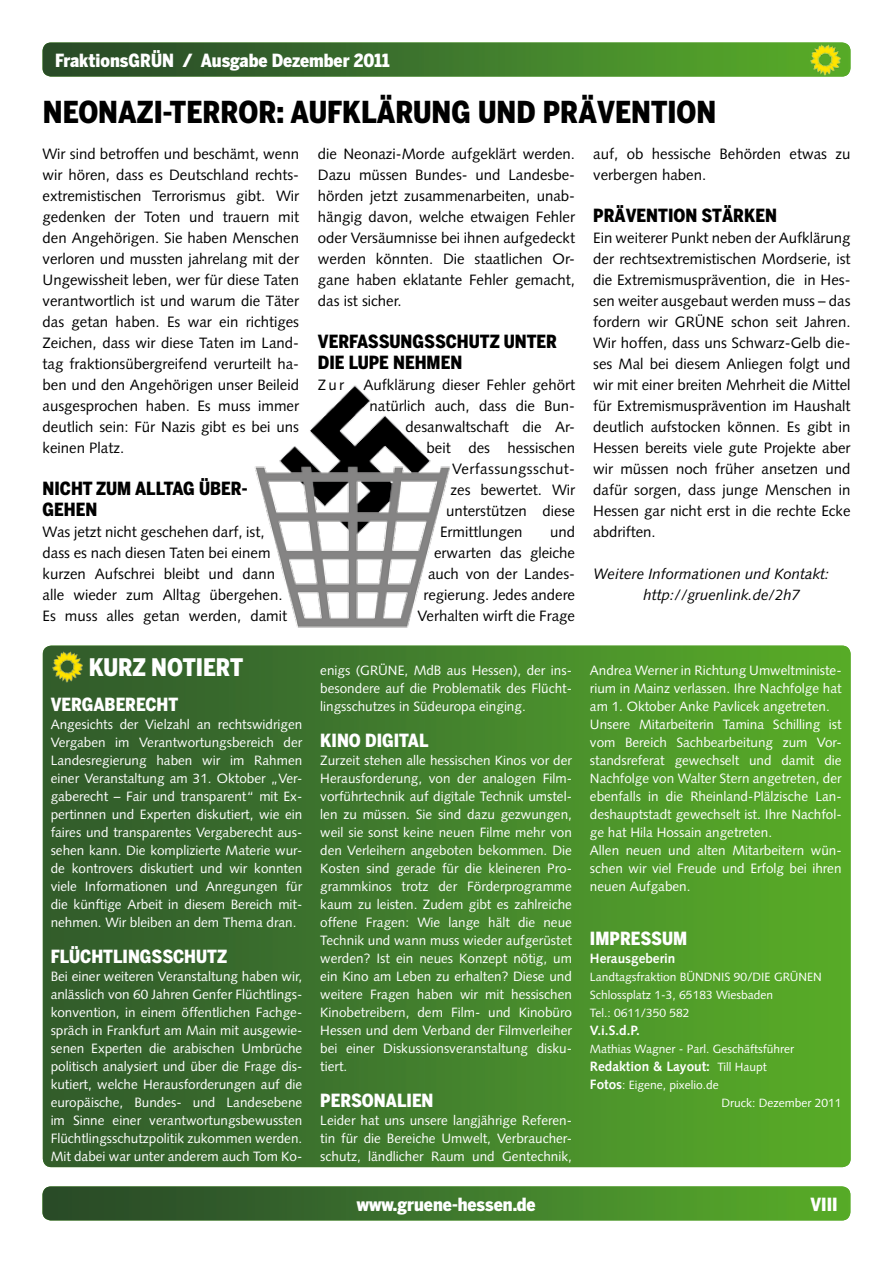
<style>
.page{position:relative;width:893px;height:1263px;background:#fff}
.page>*{position:absolute;margin:0;border:0;box-sizing:border-box;transform-origin:0 0}
.t1{font:900 30px "Benton Sans Cond";color:#000}
.t2{font:900 24px "Benton Sans Cond";color:#fff}
.t3{font:900 18px "Benton Sans Cond";color:#fff}
.t4{font:900 18px/21px "Benton Sans Cond";color:#000}
.t5{font:15px/21px "Gruene Syntax";color:#000;text-align:justify}
.t6{font:italic 15px/21px "Gruene Syntax";color:#000}
.t7{font:15px "Gruene Syntax";letter-spacing:.025em;color:#000}
.t8{font:13.5px/18px "Gruene Syntax";color:#fff;text-align:justify}
.t9{font:700 13.5px "Gruene Syntax";color:#fff}
.t10{font:12px/18px "Gruene Syntax";color:#fff}
.s1{font-weight:400;font-size:12px}
.s2{font-weight:700;font-size:13.5px}
</style>
<div class="page">
<img style="left:42px;top:1186px;width:808px;height:34px">
<img style="left:43px;top:43px;width:807px;height:34px">
<img style="left:808px;top:43px;width:34px;height:34px">
<img style="left:43px;top:646px;width:808px;height:521px">
<img style="left:51px;top:649px;width:33px;height:34px">
<img style="left:254px;top:385px;width:196px;height:243px">
<h3 class="t3" style="left:55px;top:49px;width:336px">FRAKTIONSGRÜN / AUSGABE DEZEMBER 2011</h3>
<h1 class="t1" style="left:43px;top:94px;width:675px">NEONAZI-TERROR: AUFKLÄRUNG UND PRÄVENTION</h1>
<p class="t5" style="left:43px;top:143px;width:258px">Wir sind betroffen und beschämt, wenn wir hören, dass es Deutschland rechts&shy;extremistischen Terrorismus gibt. Wir gedenken der Toten und trauern mit den Angehörigen. Sie haben Menschen verloren und mussten jahrelang mit der Ungewissheit leben, wer für diese Taten verantwortlich ist und warum die Täter das getan haben. Es war ein richtiges Zeichen, dass wir diese Taten im Land&shy;tag fraktionsübergreifend verurteilt ha&shy;ben und den Angehörigen unser Beileid ausgesprochen haben. Es muss immer deutlich sein: Für Nazis gibt es bei uns keinen Platz.</p>
<h3 class="t4" style="left:43px;top:478px;width:206px">NICHT ZUM ALLTAG ÜBER-<br>GEHEN</h3>
<p class="t5" style="left:43px;top:521px;width:246px;text-align:left">Was jetzt nicht geschehen darf, ist, dass es nach diesen Taten bei einem kurzen Aufschrei bleibt und dann alle wieder zum Alltag übergehen.<br>Es muss alles getan werden, damit</p>
<p class="t5" style="left:318px;top:143px;width:259px">die Neonazi-Morde aufgeklärt werden.<br>Dazu müssen Bundes- und Landesbe&shy;hörden jetzt zusammenarbeiten, unab&shy;hängig davon, welche etwaigen Fehler oder Versäumnisse bei ihnen aufgedeckt werden könnten. Die staatlichen Or&shy;gane haben eklatante Fehler gemacht, das ist sicher.</p>
<h3 class="t4" style="left:318px;top:331px;width:107px">VERFASSUNGSSCH</h3>
<h3 class="t4" style="left:469px;top:331px;width:90px">UTZ UNTER</h3>
<h3 class="t4" style="left:318px;top:352px;width:100px">DIE LUPE NEHME</h3>
<h3 class="t4" style="left:450px;top:352px;width:13px">N</h3>
<p class="t5" style="left:318px;top:374px;width:28px">Zur</p>
<p class="t5" style="left:364px;top:374px;width:213px">Aufklärung dieser Fehler gehört</p>
<p class="t5" style="left:370px;top:395px;width:207px">natürlich auch, dass die Bun-</p>
<p class="t5" style="left:406px;top:416px;width:171px">desanwaltschaft die Ar-</p>
<p class="t5" style="left:427px;top:437px;width:150px">beit des hessischen</p>
<p class="t7" style="left:452px;top:460px;width:125px">Verfassungsschut-</p>
<p class="t5" style="left:451px;top:479px;width:126px">zes bewertet. Wir</p>
<p class="t5" style="left:446px;top:500px;width:130px">unterstützen diese</p>
<p class="t5" style="left:440px;top:521px;width:84px">Ermittlungen</p>
<p class="t5" style="left:593px;top:143px;width:259px">auf, ob hessische Behörden etwas zu verbergen haben.</p>
<h3 class="t4" style="left:593px;top:205px;width:64px">PRÄVENTION</h3>
<h3 class="t4" style="left:702px;top:205px;width:23px">STÄRK</h3>
<h3 class="t4" style="left:755px;top:205px;width:21px">EN</h3>
<p class="t5" style="left:593px;top:227px;width:259px">Ein weiterer Punkt neben der Aufklärung der rechtsextremistischen Mordserie, ist die Extremismusprävention, die in Hes&shy;sen weiter ausgebaut werden muss – das fordern wir GRÜNE schon seit Jahren.<br>Wir hoffen, dass uns Schwarz-Gelb die&shy;ses Mal bei diesem Anliegen folgt und wir mit einer breiten Mehrheit die Mittel für Extremismusprävention im Haushalt deutlich aufstocken können. Es gibt in Hessen bereits viele gute Projekte aber wir müssen noch früher ansetzen und dafür sorgen, dass junge Menschen in Hessen gar nicht erst in die rechte Ecke abdriften.</p>
<p class="t6" style="left:643px;top:563px;width:187px;text-indent:-50px">Weitere Informationen und Kontakt: http://gruenlink.de/2h7</p>
<p class="t5" style="left:418px;top:521px;width:159px;text-align:right">und<br>erwarten das gleiche auch von der Landes&shy;regierung. Jedes andere<br>Verhalten wirft die Frage</p>
<h2 class="t2" style="left:89px;top:653px;width:76px">KUR Z NOTI</h2>
<h2 class="t2" style="left:203px;top:653px;width:27px">ERT</h2>
<h3 class="t3" style="left:51px;top:694px;width:129px">VERGABERECHT</h3>
<p class="t8" style="left:51px;top:716px;width:253px">Angesichts der Vielzahl an rechtswidrigen Vergaben im Verantwortungsbereich der Landesregierung haben wir im Rahmen einer Veranstaltung am 31. Oktober „Ver&shy;gaberecht – Fair und transparent“ mit Ex&shy;pertinnen und Experten diskutiert, wie ein faires und transparentes Vergaberecht aus&shy;sehen kann. Die komplizierte Materie wur&shy;de kontrovers diskutiert und wir konnten viele Informationen und Anregungen für die künftige Arbeit in diesem Bereich mit&shy;nehmen. Wir bleiben an dem Thema dran.</p>
<h3 class="t3" style="left:51px;top:946px;width:12px">FLÜCH</h3>
<h3 class="t3" style="left:103px;top:946px;width:49px">TLINGSSCH</h3>
<h3 class="t3" style="left:196px;top:946px;width:31px">UTZ</h3>
<p class="t8" style="left:51px;top:968px;width:253px">Bei einer weiteren Veranstaltung haben wir, anlässlich von 60 Jahren Genfer Flüchtlings&shy;konvention, in einem öffentlichen Fachge&shy;spräch in Frankfurt am Main mit ausgewie&shy;senen Experten die arabischen Umbrüche politisch analysiert und über die Frage dis&shy;kutiert, welche Herausforderungen auf die europäische, Bundes- und Landesebene im Sinne einer verantwortungsbewussten Flüchtlingsschutzpolitik zukommen werden.<br>Mit dabei war unter anderem auch Tom Ko-</p>
<p class="t8" style="left:320px;top:661px;width:253px">enigs (GRÜNE, MdB aus Hessen), der ins&shy;besondere auf die Problematik des Flücht&shy;lingsschutzes in Südeuropa einging.</p>
<h3 class="t3" style="left:320px;top:730px;width:105px">KINO DIGITAL</h3>
<p class="t8" style="left:320px;top:752px;width:253px">Zurzeit stehen alle hessischen Kinos vor der Herausforderung, von der analogen Film&shy;vorführtechnik auf digitale Technik umstel&shy;len zu müssen. Sie sind dazu gezwungen, weil sie sonst keine neuen Filme mehr von den Verleihern angeboten bekommen. Die Kosten sind gerade für die kleineren Pro&shy;grammkinos trotz der Förderprogramme kaum zu leisten. Zudem gibt es zahlreiche offene Fragen: Wie lange hält die neue Technik und wann muss wieder aufgerüstet werden? Ist ein neues Konzept nötig, um ein Kino am Leben zu erhalten? Diese und weitere Fragen haben wir mit hessischen Kinobetreibern, dem Film- und Kinobüro Hessen und dem Verband der Filmverleiher bei einer Diskussionsveranstaltung disku&shy;tiert.</p>
<h3 class="t3" style="left:320px;top:1090px;width:115px">PERSONALIEN</h3>
<p class="t8" style="left:320px;top:1112px;width:253px">Leider hat uns unsere langjährige Referen&shy;tin für die Bereiche Umwelt, Verbraucher&shy;schutz, ländlicher Raum und Gentechnik,</p>
<p class="t8" style="left:590px;top:662px;width:253px;text-align:left">Andrea Werner in Richtung Umweltministe&shy;rium in Mainz verlassen. Ihre Nachfolge hat am 1. Oktober Anke Pavlicek angetreten.<br>Unsere Mitarbeiterin Tamina Schilling ist vom Bereich Sachbearbeitung zum Vor&shy;standsreferat gewechselt und damit die Nachfolge von Walter Stern angetreten, der ebenfalls in die Rheinland-Plälzische Lan&shy;deshauptstadt gewechselt ist. Ihre Nachfol&shy;ge hat Hila Hossain angetreten.<br>Allen neuen und alten Mitarbeitern wün&shy;schen wir viel Freude und Erfolg bei ihren neuen Aufgaben.</p>
<h3 class="t3" style="left:590px;top:928px;width:99px">IMPRESSUM</h3>
<p class="t9" style="left:590px;top:951px;width:87px">Herausgeberin</p>
<p class="t10" style="left:590px;top:968px;width:234px">Landtagsfraktion BÜNDNIS 90/DIE GRÜNEN<br>Schlossplatz 1-3, 65183 Wiesbaden<br>Tel.: 0611/350 582</p>
<p class="t9" style="left:590px;top:1023px;width:52px">V.i.S.d.P.</p>
<p class="t10" style="left:590px;top:1040px;width:206px">Mathias Wagner - Parl. Geschäftsführer</p>
<p class="t9" style="left:590px;top:1059px;width:178px">Redaktion &amp; Layout: <span class="s1">Till Haupt</span></p>
<p class="t10" style="left:590px;top:1076px;width:130px"><span class="s2">Fotos</span>: Eigene, pixelio.de</p>
<p class="t10" style="left:722px;top:1094px;width:122px">Druck: Dezember 2011</p>
<h3 class="t3" style="left:357px;top:1193px;width:180px">WWW.GRUENE-HESSEN.DE</h3>
<h3 class="t3" style="left:810px;top:1193px;width:17px">VIII</h3>
</div>
